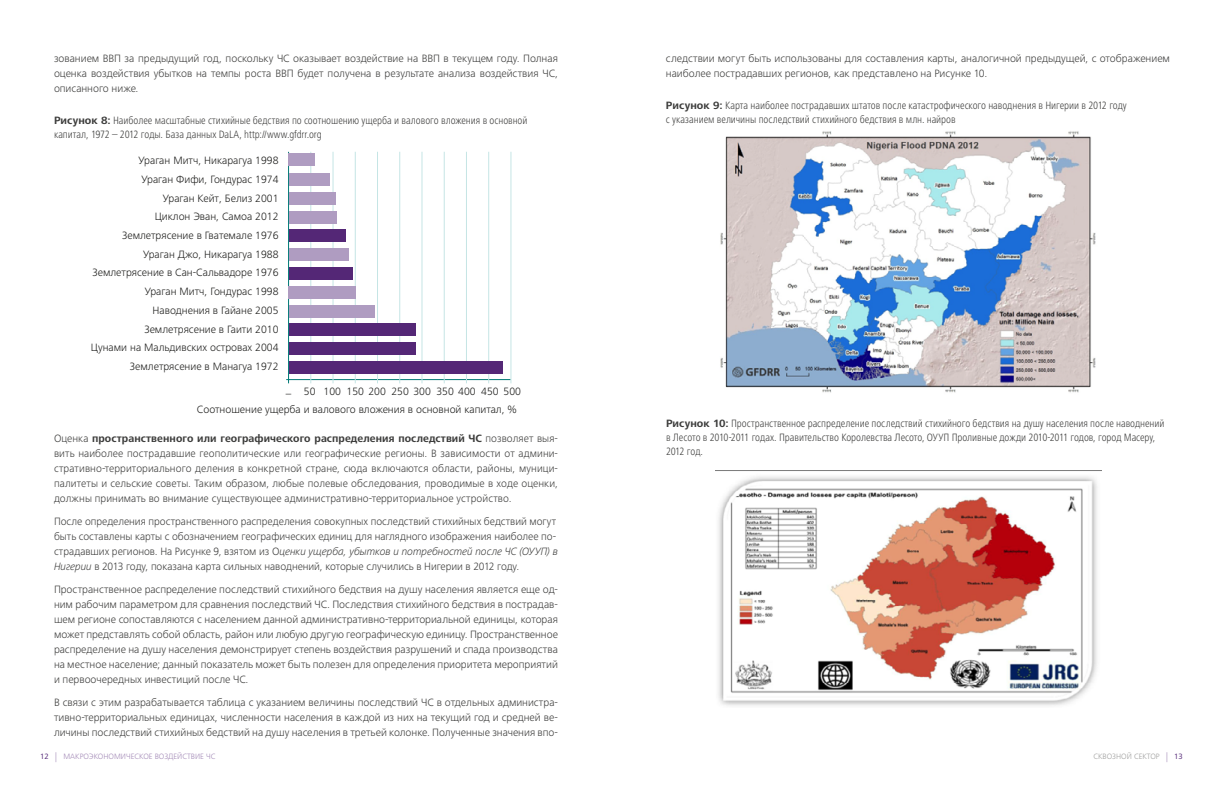
<style>
.page{position:relative;width:1224px;height:792px;background:#fff}
.page>*{position:absolute;margin:0;border:0;box-sizing:border-box;transform-origin:0 0}
.t1{font:300 11px/15px "Frutiger Next LTW1 G";color:#3c3c3b;text-align:justify}
.t2{font:300 condensed 11px/14px "Frutiger Next LTW1 G";letter-spacing:-.005em;color:#3c3c3b}
.t3{font:300 11px/18.7px "Frutiger Next LTW1 G";color:#1d1d1b;text-align:right}
.t4{font:300 8px "Frutiger Next LTW1 G";color:#a187b5}
.t5{font:300 8px "Frutiger Next LTW1 G";color:#9d9d9c}
.s1{font-weight:700;font-stretch:normal}
.s2{font-weight:700}
.s3{font-style:italic}
.s4{font-weight:400;color:#522676}
.s5{font-size:10px}
.s6{font-size:10px;color:#a187b5}
</style>
<div class="page">
<hr style="left:286px;top:379px;width:225px;height:1px;background:#007976">
<hr style="left:288px;top:152px;width:1px;height:231px;background:#007976">
<hr style="left:488px;top:152px;width:1px;height:231px;background:#c5e5e5">
<hr style="left:466px;top:152px;width:1px;height:231px;background:#c5e5e5">
<hr style="left:444px;top:152px;width:1px;height:231px;background:#c5e5e5">
<hr style="left:422px;top:152px;width:1px;height:231px;background:#c5e5e5">
<hr style="left:399px;top:152px;width:1px;height:231px;background:#c5e5e5">
<hr style="left:377px;top:152px;width:1px;height:231px;background:#c5e5e5">
<hr style="left:355px;top:152px;width:1px;height:231px;background:#c5e5e5">
<hr style="left:333px;top:152px;width:1px;height:231px;background:#c5e5e5">
<hr style="left:311px;top:152px;width:1px;height:231px;background:#c5e5e5">
<hr style="left:511px;top:152px;width:1px;height:231px;background:#c5e5e5">
<div style="left:289px;top:267px;width:64px;height:12px;background:#542776"></div>
<div style="left:289px;top:211px;width:47px;height:12px;background:#af9cc1"></div>
<div style="left:289px;top:230px;width:57px;height:12px;background:#542776"></div>
<div style="left:289px;top:249px;width:59px;height:12px;background:#af9cc1"></div>
<div style="left:289px;top:192px;width:46px;height:12px;background:#af9cc1"></div>
<div style="left:289px;top:173px;width:41px;height:12px;background:#af9cc1"></div>
<div style="left:289px;top:154px;width:26px;height:12px;background:#af9cc1"></div>
<div style="left:289px;top:286px;width:67px;height:12px;background:#af9cc1"></div>
<div style="left:289px;top:305px;width:86px;height:12px;background:#af9cc1"></div>
<div style="left:289px;top:324px;width:127px;height:12px;background:#542776"></div>
<div style="left:289px;top:343px;width:127px;height:12px;background:#542776"></div>
<div style="left:289px;top:361px;width:214px;height:12px;background:#542776"></div>
<img style="left:720px;top:131px;width:376px;height:262px">
<img style="left:718px;top:476px;width:379px;height:230px">
<p class="t1" style="left:54px;top:51px;width:506px">зованием ВВП за предыдущий год, поскольку ЧС оказывает воздействие на ВВП в текущем году. Полная оценка воздействия убытков на темпы роста ВВП будет получена в результате анализа воздействия ЧС, описанного ниже.</p>
<p class="t2" style="left:54px;top:113px;width:475px"><span class="s1">Рисунок 8:</span> Наиболее масштабные стихийные бедствия по соотношению ущерба и валового вложения в основной капитал, 1972 – 2012 годы. База данных DaLA, http://www.gfdrr.org</p>
<p class="t3" style="left:139px;top:151px;width:142px">Ураган Митч, Никарагуа 1998</p>
<p class="t3" style="left:141px;top:170px;width:139px">Ураган Фифи, Гондурас 1974</p>
<p class="t3" style="left:163px;top:189px;width:117px">Ураган Кейт, Белиз 2001</p>
<p class="t3" style="left:155px;top:207px;width:125px">Циклон Эван, Самоа 2012</p>
<p class="t3" style="left:122px;top:226px;width:158px">Землетрясение в Гватемале 1976</p>
<p class="t3" style="left:93px;top:263px;width:188px">Землетрясение в Сан-Сальвадоре 1976</p>
<p class="t3" style="left:143px;top:245px;width:137px">Ураган Джо, Никарагуа 1988</p>
<p class="t3" style="left:145px;top:282px;width:135px">Ураган Митч, Гондурас 1998</p>
<p class="t3" style="left:153px;top:301px;width:127px">Наводнения в Гайане 2005</p>
<p class="t3" style="left:144px;top:319px;width:136px">Землетрясение в Гаити 2010</p>
<p class="t3" style="left:91px;top:338px;width:189px">Цунами на Мальдивских островах 2004<br>Землетрясение в Манагуа 1972</p>
<p class="t3" style="left:286px;top:382px;width:237px">_ 50 100 150 200 250 300 350 400 450 500</p>
<p class="t3" style="left:197px;top:400px;width:321px">Соотношение ущерба и валового вложения в основной капитал, %</p>
<p class="t1" style="left:54px;top:431px;width:506px">Оценка <span class="s2">пространственного или географического распределения последствий ЧС</span> позволяет выя&shy;вить наиболее пострадавшие геополитические или географические регионы. В зависимости от админи&shy;стративно-территориального деления в конкретной стране, сюда включаются области, районы, муници&shy;палитеты и сельские советы. Таким образом, любые полевые обследования, проводимые в ходе оценки, должны принимать во внимание существующее административно-территориальное устройство.</p>
<p class="t1" style="left:54px;top:514px;width:506px;text-align:left">После определения пространственного распределения совокупных последствий стихийных бедствий могут быть составлены карты с обозначением географических единиц для наглядного изображения наиболее по&shy;страдавших регионов. На Рисунке 9, взятом из О<span class="s3">ценки ущерба, убытков и потребностей после ЧС (ОУУП) в Нигерии</span> в 2013 году, показана карта сильных наводнений, которые случились в Нигерии в 2012 году.</p>
<p class="t1" style="left:54px;top:582px;width:506px">Пространственное распределение последствий стихийного бедствия на душу населения является еще од&shy;ним рабочим параметром для сравнения последствий ЧС. Последствия стихийного бедствия в пострадав&shy;шем регионе сопоставляются с населением данной административно-территориальной единицы, которая может представлять собой область, район или любую другую географическую единицу. Пространственное распределение на душу населения демонстрирует степень воздействия разрушений и спада производства на местное население; данный показатель может быть полезен для определения приоритета мероприятий и первоочередных инвестиций после ЧС.</p>
<p class="t1" style="left:54px;top:695px;width:505px">В связи с этим разрабатывается таблица с указанием величины последствий ЧС в отдельных администра&shy;тивно-территориальных единицах, численности населения в каждой из них на текущий год и средней ве&shy;личины последствий стихийных бедствий на душу населения в третьей колонке. Полученные значения впо-</p>
<p class="t1" style="left:666px;top:51px;width:506px">следствии могут быть использованы для составления карты, аналогичной предыдущей, с отображением наиболее пострадавших регионов, как представлено на Рисунке 10.</p>
<p class="t2" style="left:666px;top:98px;width:462px"><span class="s1">Рисунок 9:</span> Карта наиболее пострадавших штатов после катастрофического наводнения в Нигерии в 2012 году с указанием величины последствий стихийного бедствия в млн. найров</p>
<p class="t2" style="left:666px;top:416px;width:500px"><span class="s1">Рисунок 10:</span> Пространственное распределение последствий стихийного бедствия на душу населения после наводнений в Лесото в 2010-2011 годах. Правительство Королевства Лесото, ОУУП Проливные дожди 2010-2011 годов, город Масеру,<br>2012 год.</p>
<p class="t4" style="left:40px;top:752px;width:177px"><span class="s4">12</span> <span class="s5">|</span> МАКРОЭКОНОМИЧЕСКОЕ ВОЗДЕЙСТВИЕ ЧС</p>
<p class="t5" style="left:1093px;top:752px;width:91px">СКВОЗНОЙ СЕКТОР <span class="s6">|</span> <span class="s4">13</span></p>
</div>
